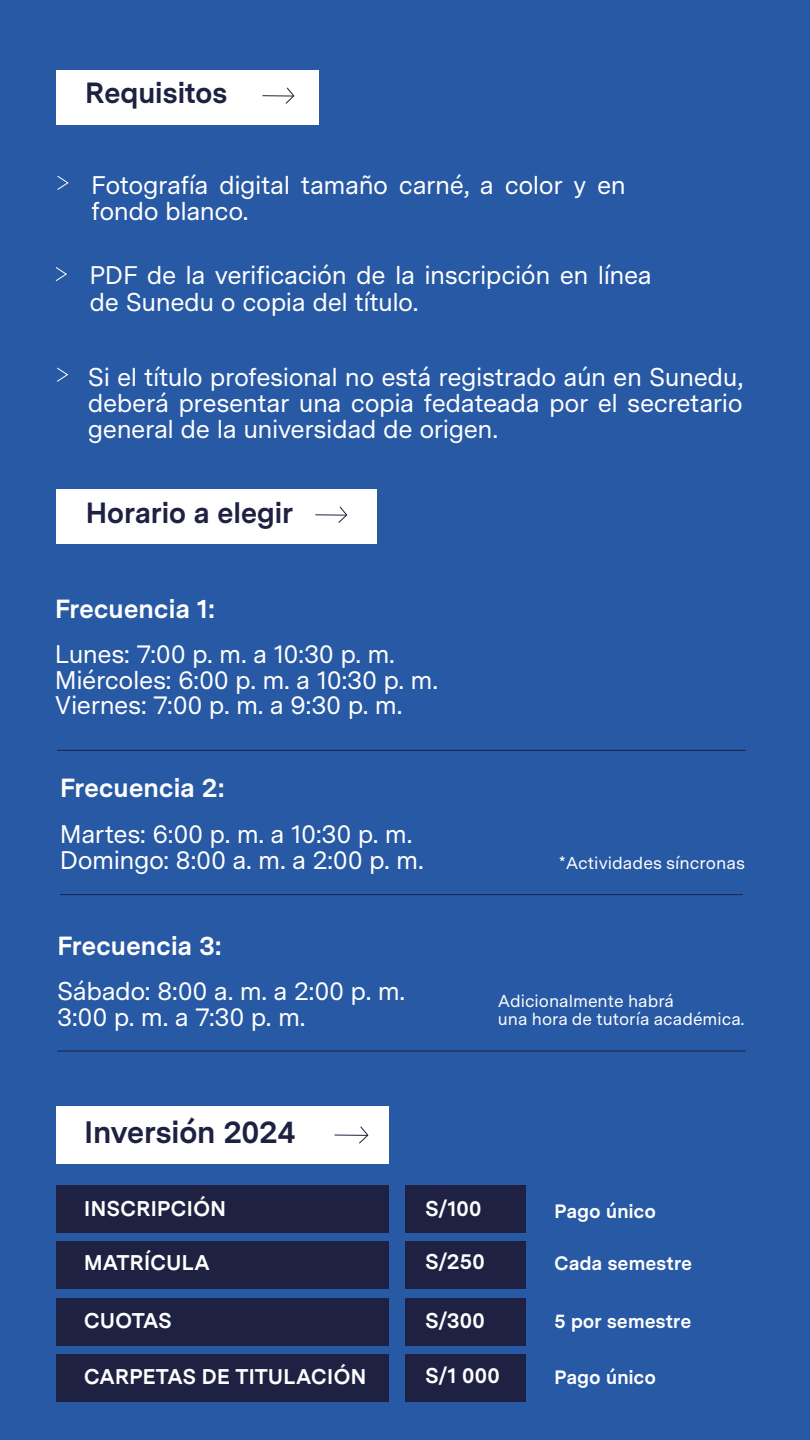
<style>
.page{position:relative;width:810px;height:1440px;background:#2859a4}
.page>*{position:absolute;margin:0;border:0;box-sizing:border-box;transform-origin:0 0}
.t1{font:700 30.97px "Messina Sans";letter-spacing:-.025em;color:#1e2141}
.t2{font:700 29.17px "Messina Sans";letter-spacing:-.025em;color:#1e2141}
.t3{font:700 26.25px "Messina Sans";letter-spacing:-.015em;color:#fff}
.t4{font:25.5px/26.2px "Messina Sans";letter-spacing:-.02em;color:#fff}
.t5{font:700 21.3px "Messina Sans";letter-spacing:-.01em;color:#fff}
.t6{font:700 19.35px "Messina Sans";letter-spacing:-.01em;color:#fff}
.t7{font:17.25px/18.8px "Messina Sans";color:#fff}
</style>
<div class="page">
<div style="left:56px;top:70px;width:262px;height:54px;background:#fff"></div>
<svg style="left:262px;top:87px;width:33px;height:17px"></svg>
<div style="left:56px;top:489px;width:321px;height:55px;background:#fff"></div>
<svg style="left:315px;top:506px;width:33px;height:17px"></svg>
<svg style="left:57px;top:175px;width:12px;height:15px"></svg>
<svg style="left:55px;top:267px;width:12px;height:15px"></svg>
<svg style="left:57px;top:367px;width:11px;height:15px"></svg>
<hr style="left:57px;top:750px;width:689px;height:1px;background:#1e2141">
<hr style="left:60px;top:894px;width:683px;height:1px;background:#1e2141">
<hr style="left:57px;top:1051px;width:689px;height:1px;background:#1e2141">
<div style="left:56px;top:1106px;width:333px;height:58px;background:#fff"></div>
<svg style="left:334px;top:1126px;width:35px;height:18px"></svg>
<div style="left:56px;top:1185px;width:333px;height:48px;background:#1e2141"></div>
<div style="left:56px;top:1242px;width:333px;height:47px;background:#1e2141"></div>
<div style="left:56px;top:1298px;width:333px;height:48px;background:#1e2141"></div>
<div style="left:56px;top:1355px;width:333px;height:47px;background:#1e2141"></div>
<div style="left:405px;top:1185px;width:120px;height:48px;background:#1e2141"></div>
<div style="left:405px;top:1242px;width:120px;height:47px;background:#1e2141"></div>
<div style="left:405px;top:1298px;width:120px;height:48px;background:#1e2141"></div>
<div style="left:405px;top:1355px;width:120px;height:47px;background:#1e2141"></div>
<p class="t2" style="left:85px;top:71px;width:144px">Requisitos</p>
<p class="t4" style="left:91px;top:171px;width:536px">Fotografía digital tamaño carné, a color y en fondo blanco.</p>
<p class="t4" style="left:90px;top:262px;width:564px">PDF de la verificación de la inscripción en línea de Sunedu o copia del título.</p>
<p class="t4" style="left:88px;top:363px;width:657px;text-align:justify">Si el título profesional no está registrado aún en Sunedu, deberá presentar una copia fedateada por el secretario general de la universidad de origen.</p>
<p class="t2" style="left:85px;top:490px;width:210px">Horario a elegir</p>
<p class="t3" style="left:55px;top:589px;width:162px">Frecuencia 1:</p>
<p class="t4" style="left:55px;top:641px;width:385px;line-height:25.5px">Lunes: 7:00 p. m. a 10:30 p. m.<br>Miércoles: 6:00 p. m. a 10:30 p. m.<br>Viernes: 7:00 p. m. a 9:30 p. m.</p>
<p class="t3" style="left:60px;top:769px;width:166px">Frecuencia 2:</p>
<p class="t4" style="left:60px;top:821px;width:365px;line-height:25.5px">Martes: 6:00 p. m. a 10:30 p. m.<br>Domingo: 8:00 a. m. a 2:00 p. m.</p>
<p class="t3" style="left:57px;top:926px;width:166px">Frecuencia 3:</p>
<p class="t4" style="left:57px;top:978px;width:349px;line-height:25.5px">Sábado: 8:00 a. m. a 2:00 p. m.<br>3:00 p. m. a 7:30 p. m.</p>
<p class="t7" style="left:559px;top:853px;width:187px">*Actividades síncronas</p>
<p class="t7" style="left:498px;top:991px;width:248px">Adicionalmente habrá<br>una hora de tutoría académica.</p>
<p class="t1" style="left:84px;top:1109px;width:213px">Inversión 2024</p>
<p class="t5" style="left:84px;top:1192px;width:144px">INSCRIPCIÓN</p>
<p class="t5" style="left:425px;top:1192px;width:58px">S/100</p>
<p class="t5" style="left:425px;top:1246px;width:61px">S/250</p>
<p class="t5" style="left:84px;top:1247px;width:128px">MATRÍCULA</p>
<p class="t6" style="left:554px;top:1196px;width:103px">Pago único</p>
<p class="t6" style="left:554px;top:1248px;width:139px">Cada semestre</p>
<p class="t5" style="left:84px;top:1304px;width:90px">CUOTAS</p>
<p class="t5" style="left:84px;top:1361px;width:284px">CARPETAS DE TITULACIÓN</p>
<p class="t5" style="left:425px;top:1304px;width:61px">S/300</p>
<p class="t5" style="left:425px;top:1360px;width:76px">S/1 000</p>
<p class="t6" style="left:554px;top:1307px;width:139px">5 por semestre</p>
<p class="t6" style="left:554px;top:1362px;width:103px">Pago único</p>
</div>
